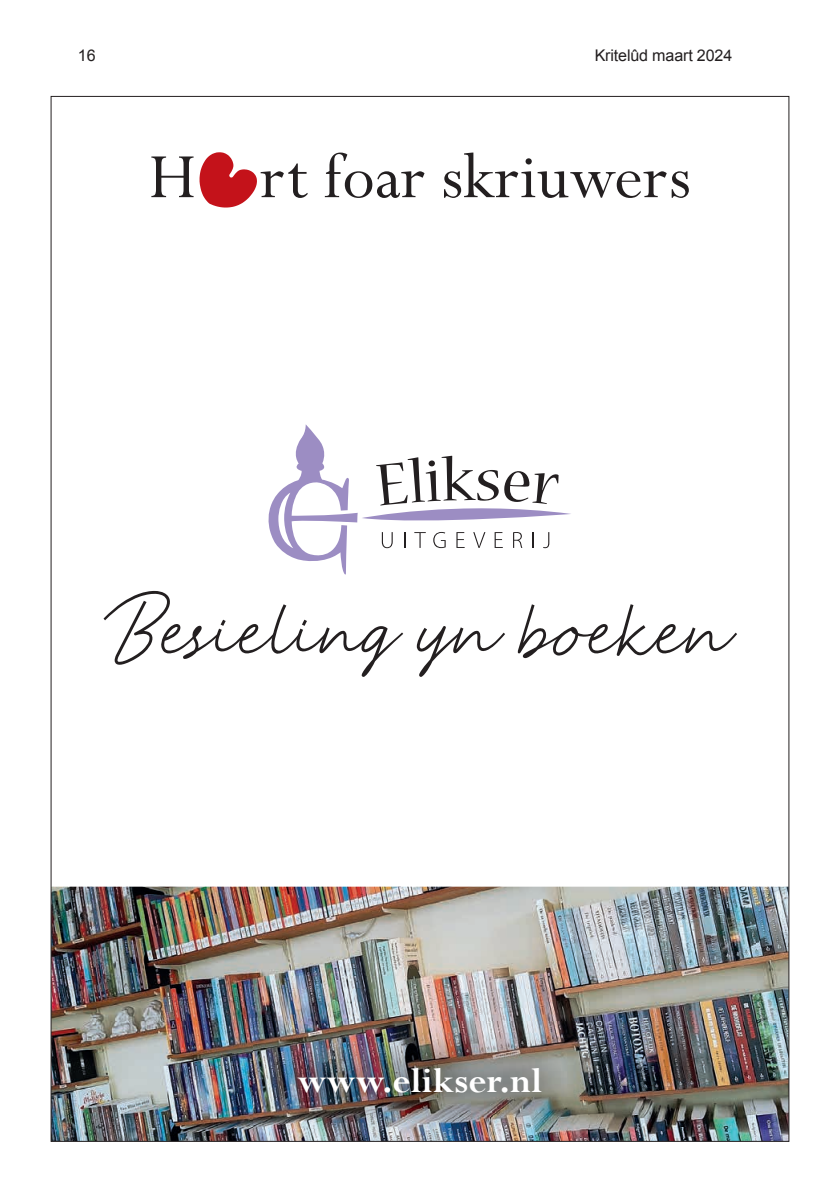
<style>
.page{position:relative;width:840px;height:1191px;background:#fff}
.page>*{position:absolute;margin:0;border:0;box-sizing:border-box;transform-origin:0 0}
.t1{font:82.2px "Anstery Script";color:#231f20}
.t2{font:71px "Perpetua";color:#231f20}
.t3{font:700 38.4px "Perpetua";color:#fff}
.t4{font:16px "Arial";letter-spacing:-.01em;color:#231f20}
</style>
<div class="page">
<svg style="left:199px;top:152px;width:58px;height:55px"></svg>
<img style="left:53px;top:886px;width:733px;height:253px">
<img style="left:254px;top:1021px;width:333px;height:118px">
<svg style="left:268px;top:424px;width:303px;height:150px"></svg>
<p class="t4" style="left:78px;top:45px;width:19px">16</p>
<p class="t4" style="left:594px;top:45px;width:139px">Kritelûd maart 2024</p>
<h2 class="t2" style="left:149px;top:132px;width:543px">H rt foar skriuwers</h2>
<h1 class="t1" style="left:102px;top:580px;width:632px">Besieling yn boeken</h1>
<h3 class="t3" style="left:297px;top:1056px;width:246px">www.elikser.nl</h3>
</div>
